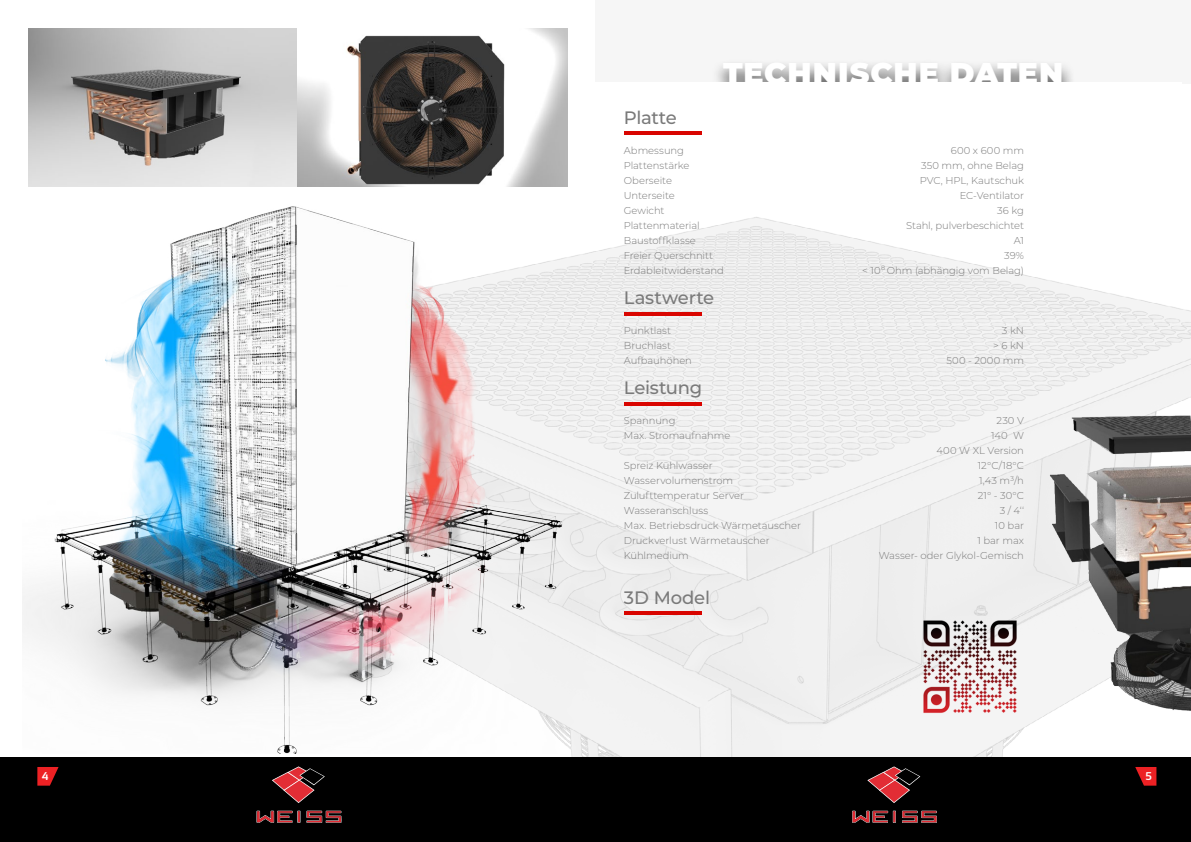
<style>
.page{position:relative;width:1191px;height:842px;background:#fff}
.page>*{position:absolute;margin:0;border:0;box-sizing:border-box;transform-origin:0 0}
.t1{font:900 30px "Montserrat";letter-spacing:.03em;color:#fff}
.t2{font:500 18px "Montserrat";letter-spacing:-.01em;color:#7a7a7a}
.t3{font:700 11.3px "Sansation";color:#fff}
.t4{font:300 10px/15px "Montserrat";letter-spacing:-.005em;color:#7a7a7a;text-align:right}
.t5{font:300 10px "Montserrat";letter-spacing:.015em;color:#7a7a7a}
</style>
<div class="page">
<img style="left:567px;top:177px;width:624px;height:580px">
<img style="left:23px;top:193px;width:572px;height:561px">
<img style="left:815px;top:332px;width:376px;height:420px">
<div style="left:595px;top:0;width:596px;height:84px;background:#f6f6f6"></div>
<div style="left:710px;top:59px;width:365px;height:48px;background:#000;opacity:.75"></div>
<div style="left:587px;top:83px;width:594px;height:106px;background:#fff"></div>
<div style="left:0;top:757px;width:1191px;height:85px;background:#000"></div>
<svg style="left:37px;top:767px;width:22px;height:19px"></svg>
<svg style="left:1135px;top:767px;width:21px;height:19px"></svg>
<svg style="left:272px;top:766px;width:53px;height:37px"></svg>
<svg style="left:256px;top:811px;width:86px;height:12px"></svg>
<svg style="left:867px;top:766px;width:53px;height:37px"></svg>
<svg style="left:852px;top:811px;width:85px;height:12px"></svg>
<img style="left:28px;top:28px;width:539px;height:159px">
<img style="left:916px;top:613px;width:107px;height:107px">
<hr style="left:624px;top:131px;width:78px;height:3px;background:#d90500">
<hr style="left:624px;top:312px;width:78px;height:3px;background:#d90500">
<hr style="left:624px;top:402px;width:78px;height:3px;background:#d90500">
<hr style="left:624px;top:612px;width:78px;height:3px;background:#d90500">
<h1 class="t1" style="left:723px;top:50px;width:342px">TECHNISCHE DATEN</h1>
<h2 class="t2" style="left:624px;top:105px;width:55px">Platte</h2>
<p class="t4" style="left:624px;top:142px;width:62px">Abmessung</p>
<p class="t4" style="left:950px;top:142px;width:75px">600 x 600 mm</p>
<p class="t4" style="left:624px;top:157px;width:67px">Plattenstärke</p>
<p class="t4" style="left:921px;top:157px;width:104px">350 mm, ohne Belag</p>
<p class="t4" style="left:624px;top:172px;width:50px">Oberseite</p>
<p class="t4" style="left:919px;top:172px;width:106px">PVC, HPL, Kautschuk</p>
<p class="t4" style="left:624px;top:187px;width:52px">Unterseite</p>
<p class="t4" style="left:960px;top:187px;width:66px">EC-Ventilator</p>
<p class="t4" style="left:624px;top:202px;width:42px">Gewicht</p>
<p class="t4" style="left:997px;top:202px;width:28px">36 kg</p>
<p class="t4" style="left:624px;top:217px;width:77px">Plattenmaterial</p>
<p class="t4" style="left:906px;top:217px;width:119px">Stahl, pulverbeschichtet</p>
<p class="t4" style="left:624px;top:232px;width:74px">Baustoffklasse</p>
<p class="t4" style="left:1013px;top:232px;width:12px">A1</p>
<p class="t4" style="left:624px;top:247px;width:91px">Freier Querschnitt</p>
<p class="t4" style="left:1004px;top:247px;width:21px">39%</p>
<p class="t4" style="left:624px;top:262px;width:102px">Erdableitwiderstand</p>
<p class="t4" style="left:862px;top:262px;width:163px">&lt; 10<sup>8</sup> Ohm (abhängig vom Belag)</p>
<h2 class="t2" style="left:624px;top:285px;width:92px">Lastwerte</h2>
<p class="t4" style="left:624px;top:322px;width:49px">Punktlast</p>
<p class="t4" style="left:1002px;top:322px;width:24px">3 kN</p>
<p class="t4" style="left:624px;top:337px;width:49px">Bruchlast</p>
<p class="t4" style="left:993px;top:337px;width:32px">&gt; 6 kN</p>
<p class="t4" style="left:624px;top:352px;width:70px">Aufbauhöhen</p>
<p class="t5" style="left:946px;top:353px;width:79px">500 - 2000 mm</p>
<h2 class="t2" style="left:624px;top:375px;width:80px">Leistung</h2>
<p class="t4" style="left:624px;top:412px;width:53px">Spannung</p>
<p class="t4" style="left:996px;top:412px;width:29px">230 V</p>
<p class="t4" style="left:624px;top:427px;width:108px">Max. Stromaufnahme</p>
<p class="t4" style="left:936px;top:427px;width:89px">140 W<br>400 W XL Version</p>
<p class="t4" style="left:624px;top:457px;width:90px">Spreiz Kühlwasser</p>
<p class="t4" style="left:978px;top:457px;width:48px">12°C/18°C</p>
<p class="t4" style="left:624px;top:472px;width:111px">Wasservolumenstrom</p>
<p class="t4" style="left:979px;top:472px;width:46px">1,43 m³/h</p>
<p class="t4" style="left:624px;top:487px;width:122px">Zulufttemperatur Server</p>
<p class="t4" style="left:977px;top:487px;width:48px">21° - 30°C</p>
<p class="t4" style="left:624px;top:502px;width:86px">Wasseranschluss</p>
<p class="t4" style="left:999px;top:502px;width:26px">3 / 4‘‘</p>
<p class="t4" style="left:624px;top:517px;width:179px">Max. Betriebsdruck Wärmetauscher</p>
<p class="t4" style="left:995px;top:517px;width:31px">10 bar</p>
<p class="t4" style="left:624px;top:532px;width:147px">Druckverlust Wärmetauscher</p>
<p class="t4" style="left:977px;top:532px;width:48px">1 bar max</p>
<p class="t4" style="left:624px;top:547px;width:67px">Kühlmedium</p>
<p class="t4" style="left:878px;top:547px;width:147px">Wasser- oder Glykol-Gemisch</p>
<h2 class="t2" style="left:624px;top:585px;width:88px">3D Model</h2>
<p class="t3" style="left:42px;top:770px;width:8px">4</p>
<p class="t3" style="left:1145px;top:770px;width:8px">5</p>
</div>
